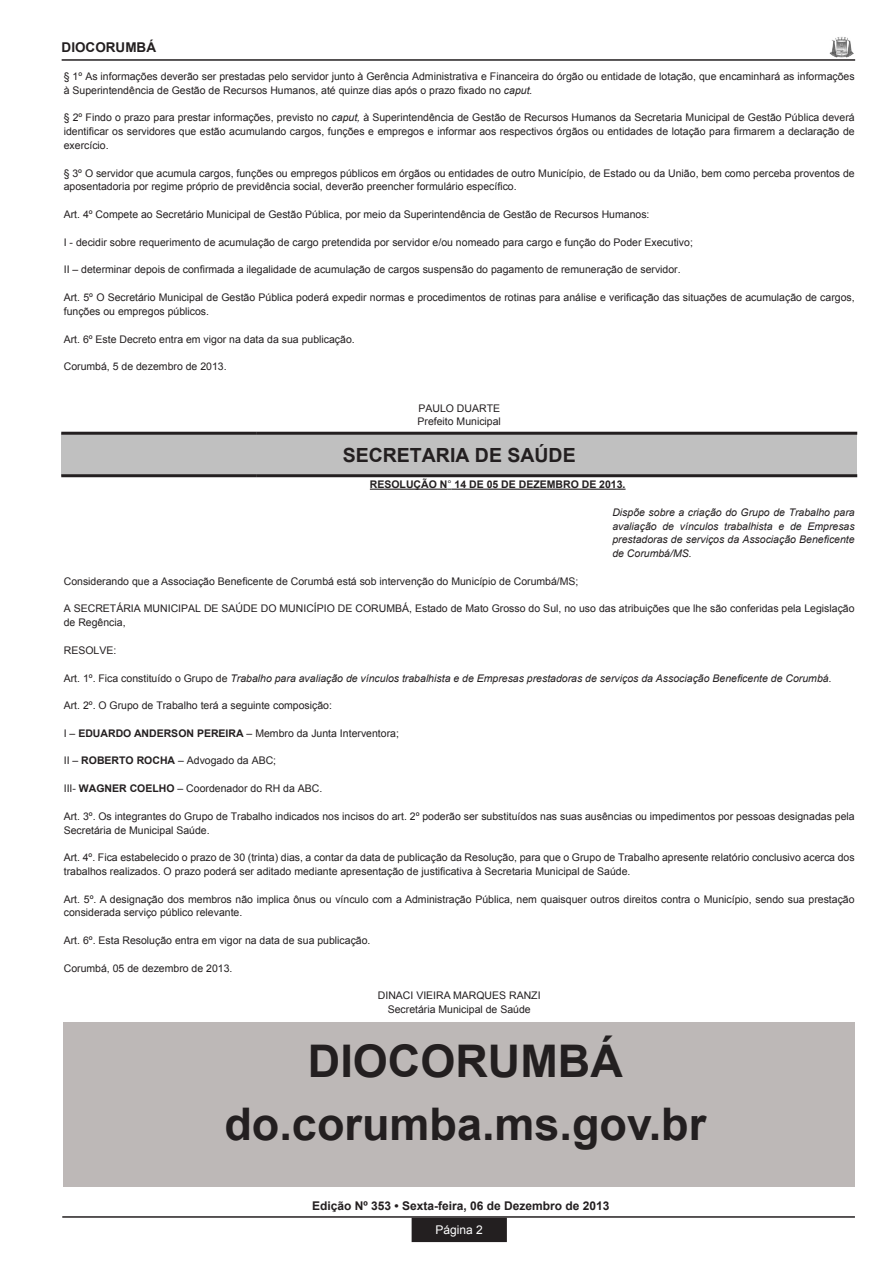
<style>
.page{position:relative;width:893px;height:1263px;background:#fff}
.page>*{position:absolute;margin:0;border:0;box-sizing:border-box;transform-origin:0 0}
.t1{font:700 45px/63.6px "Arial";color:#231f20;text-align:center}
.t2{font:700 19.5px "Arial";color:#231f20}
.t3{font:700 13.5px "Arial";color:#231f20}
.t4{font:700 12px "Arial";color:#231f20}
.t5{font:12px "Arial";color:#fff}
.t6{font:10.5px/13.8px "Arial";color:#231f20}
.t7{font:italic 10.5px/13.8px "Arial";color:#231f20;text-align:justify}
.t8{font:700 10.5px "Arial";color:#231f20}
.s1{font-style:italic}
.s2{font-weight:400}
.s3{font-style:normal}
.s4{font-weight:700}
</style>
<div class="page">
<div style="left:412px;top:1218px;width:94px;height:23px;background:#231f20"></div>
<div style="left:412px;top:1218px;width:95px;height:24px;border:2px solid #231f20"></div>
<hr style="left:62px;top:1216px;width:793px;height:2px;background:#231f20">
<img style="left:830px;top:37px;width:23px;height:20px">
<hr style="left:62px;top:59px;width:793px;height:2px;background:#231f20">
<hr style="left:370px;top:489px;width:77px;height:1px;background:#231f20">
<hr style="left:452px;top:489px;width:174px;height:1px;background:#231f20">
<div style="left:61px;top:433px;width:796px;height:43px;background:#c0c0c0"></div>
<hr style="left:257px;top:474px;width:600px;height:3px;background:#231f20">
<hr style="left:61px;top:432px;width:196px;height:3px;background:#231f20">
<hr style="left:257px;top:432px;width:600px;height:3px;background:#231f20">
<hr style="left:61px;top:474px;width:196px;height:3px;background:#231f20">
<div style="left:64px;top:1022px;width:791px;height:164px;background:#bdb8b7"></div>
<p class="t3" style="left:62px;top:38px;width:96px">DIOCORUMBÁ</p>
<p class="t6" style="left:64px;top:69px;width:792px">§ 1º As informações deverão ser prestadas pelo servidor junto à Gerência Administrativa e Financeira do órgão ou entidade de lotação, que encaminhará as informações à Superintendência de Gestão de Recursos Humanos, até quinze dias após o prazo fixado no <span class="s1">caput.</span></p>
<p class="t6" style="left:64px;top:111px;width:792px;text-align:justify">§ 2º Findo o prazo para prestar informações, previsto no <span class="s1">caput,</span> à Superintendência de Gestão de Recursos Humanos da Secretaria Municipal de Gestão Pública deverá identificar os servidores que estão acumulando cargos, funções e empregos e informar aos respectivos órgãos ou entidades de lotação para firmarem a declaração de exercício.</p>
<p class="t6" style="left:64px;top:166px;width:792px">§ 3º O servidor que acumula cargos, funções ou empregos públicos em órgãos ou entidades de outro Município, de Estado ou da União, bem como perceba proventos de aposentadoria por regime próprio de previdência social, deverão preencher formulário específico.</p>
<p class="t6" style="left:64px;top:208px;width:587px">Art. 4º Compete ao Secretário Municipal de Gestão Pública, por meio da Superintendência de Gestão de Recursos Humanos:</p>
<p class="t6" style="left:64px;top:235px;width:631px">I - decidir sobre requerimento de acumulação de cargo pretendida por servidor e/ou nomeado para cargo e função do Poder Executivo;</p>
<p class="t6" style="left:64px;top:263px;width:618px">II – determinar depois de confirmada a ilegalidade de acumulação de cargos suspensão do pagamento de remuneração de servidor.</p>
<p class="t6" style="left:64px;top:291px;width:792px">Art. 5º O Secretário Municipal de Gestão Pública poderá expedir normas e procedimentos de rotinas para análise e verificação das situações de acumulação de cargos, funções ou empregos públicos.</p>
<p class="t6" style="left:64px;top:332px;width:292px">Art. 6º Este Decreto entra em vigor na data da sua publicação.</p>
<p class="t6" style="left:64px;top:360px;width:164px">Corumbá, 5 de dezembro de 2013.</p>
<p class="t6" style="left:417px;top:401px;width:85px">PAULO DUARTE<br>Prefeito Municipal</p>
<h2 class="t2" style="left:343px;top:442px;width:234px">SECRETARIA DE SAÚDE</h2>
<p class="t8" style="left:370px;top:477px;width:257px">RESOLUÇÃO N<span class="s2">°</span> 14 DE 05 DE DEZEMBRO DE 2013.</p>
<p class="t7" style="left:612px;top:505px;width:244px">Dispõe sobre a criação do Grupo de Trabalho para avaliação de vínculos trabalhista e de Empresas prestadoras de serviços da Associação Beneficente de Corumbá/MS.</p>
<p class="t6" style="left:64px;top:574px;width:516px">Considerando que a Associação Beneficente de Corumbá está sob intervenção do Município de Corumbá/MS;</p>
<p class="t6" style="left:64px;top:602px;width:792px">A SECRETÁRIA MUNICIPAL DE SAÚDE DO MUNICÍPIO DE CORUMBÁ, Estado de Mato Grosso do Sul, no uso das atribuições que lhe são conferidas pela Legislação de Regência,</p>
<p class="t6" style="left:64px;top:643px;width:54px">RESOLVE:</p>
<p class="t7" style="left:64px;top:671px;width:769px"><span class="s3">Art. 1º. Fica constituído o Grupo de</span> Trabalho para avaliação de vínculos trabalhista e de Empresas prestadoras de serviços da Associação Beneficente de Corumbá.</p>
<p class="t6" style="left:64px;top:699px;width:270px">Art. 2º. O Grupo de Trabalho terá a seguinte composição:</p>
<p class="t6" style="left:64px;top:726px;width:337px">I – <span class="s4">EDUARDO ANDERSON PEREIRA</span> – Membro da Junta Interventora;</p>
<p class="t6" style="left:64px;top:754px;width:214px">II – <span class="s4">ROBERTO ROCHA</span> – Advogado da ABC;</p>
<p class="t6" style="left:64px;top:782px;width:260px">III- <span class="s4">WAGNER COELHO</span> – Coordenador do RH da ABC.</p>
<p class="t6" style="left:64px;top:809px;width:792px">Art. 3º. Os integrantes do Grupo de Trabalho indicados nos incisos do art. 2º poderão ser substituídos nas suas ausências ou impedimentos por pessoas designadas pela<br>Secretária de Municipal Saúde.</p>
<p class="t6" style="left:64px;top:851px;width:792px">Art. 4º. Fica estabelecido o prazo de 30 (trinta) dias, a contar da data de publicação da Resolução, para que o Grupo de Trabalho apresente relatório conclusivo acerca dos trabalhos realizados. O prazo poderá ser aditado mediante apresentação de justificativa à Secretaria Municipal de Saúde.</p>
<p class="t6" style="left:64px;top:892px;width:792px">Art. 5º. A designação dos membros não implica ônus ou vínculo com a Administração Pública, nem quaisquer outros direitos contra o Município, sendo sua prestação considerada serviço público relevante.</p>
<p class="t6" style="left:64px;top:934px;width:308px">Art. 6º. Esta Resolução entra em vigor na data de sua publicação.</p>
<p class="t6" style="left:64px;top:961px;width:170px">Corumbá, 05 de dezembro de 2013.</p>
<p class="t6" style="left:378px;top:989px;width:164px;text-align:center">DINACI VIEIRA MARQUES RANZI<br>Secretária Municipal de Saúde</p>
<h1 class="t1" style="left:224px;top:1030px;width:483px">DIOCORUMBÁ do.corumba.ms.gov.br</h1>
<p class="t4" style="left:312px;top:1197px;width:299px">Edição Nº 353 • Sexta-feira, 06 de Dezembro de 2013</p>
<p class="t5" style="left:436px;top:1222px;width:49px">Página 2</p>
</div>
